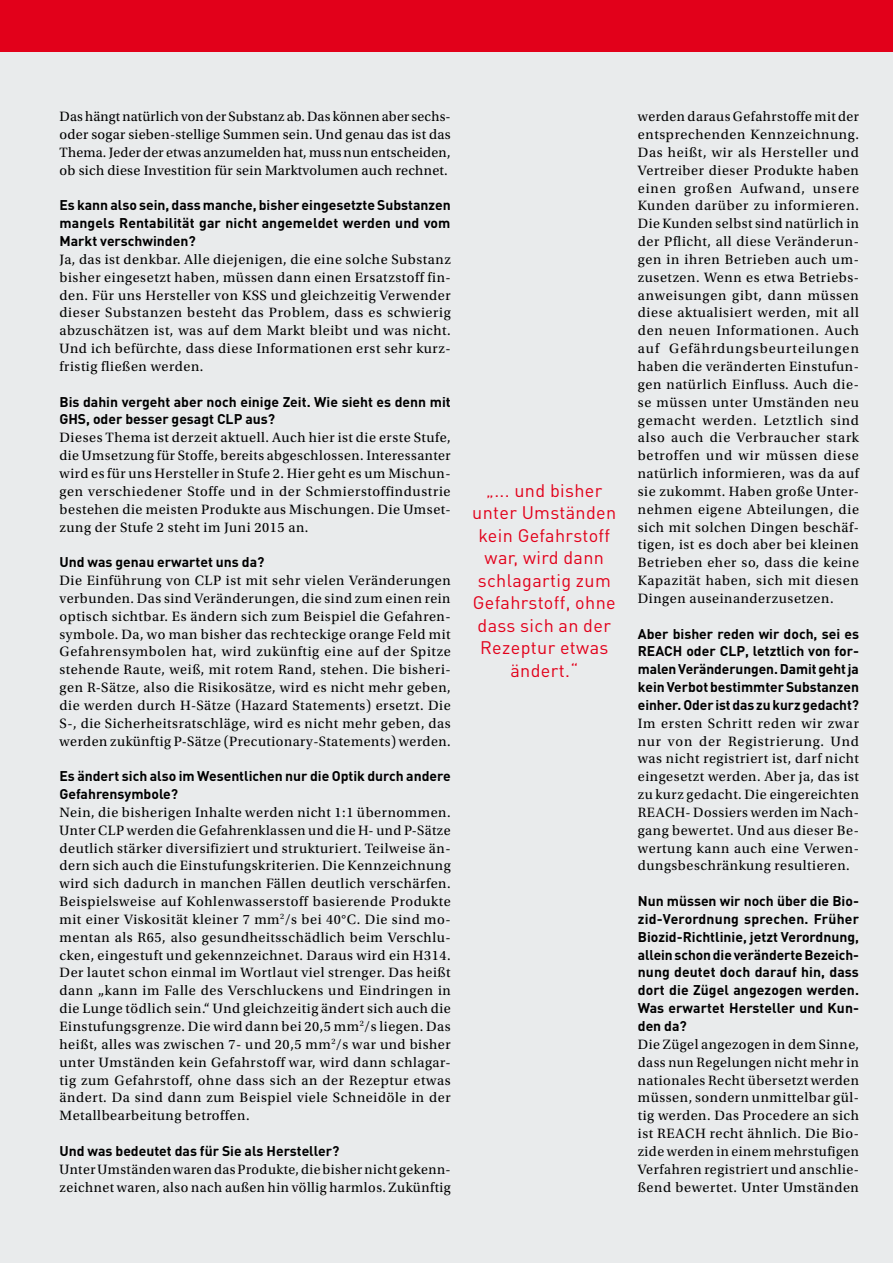
<style>
.page{position:relative;width:893px;height:1263px;background:#e9ebec}
.page>*{position:absolute;margin:0;border:0;box-sizing:border-box;transform-origin:0 0}
.t1{font:18px/22.5px "DINOT";letter-spacing:.02em;color:#e2001a;text-align:center}
.t2{font:14.25px/17.9px "Utopia Std";letter-spacing:.04em;color:#000;text-align:justify}
.t3{font:700 13.95px/17.9px "DINOT";color:#000;text-align:justify}
</style>
<div class="page">
<div style="left:0;top:0;width:893px;height:51px;background:#e2001a"></div>
<p class="t2" style="left:60px;top:108px;width:393px">Das hängt natürlich von der Substanz ab. Das können aber sechs&shy;oder sogar sieben-stellige Summen sein. Und genau das ist das Thema. Jeder der etwas anzumelden hat, muss nun entscheiden, ob sich diese Investition für sein Marktvolumen auch rechnet.</p>
<p class="t3" style="left:60px;top:196px;width:393px">Es kann also sein, dass manche, bisher eingesetzte Substanzen mangels Rentabilität gar nicht angemeldet werden und vom Markt verschwinden?</p>
<p class="t2" style="left:60px;top:251px;width:393px">Ja, das ist denkbar. Alle diejenigen, die eine solche Substanz bisher eingesetzt haben, müssen dann einen Ersatzstoff fin&shy;den. Für uns Hersteller von KSS und gleichzeitig Verwender dieser Substanzen besteht das Problem, dass es schwierig abzuschätzen ist, was auf dem Markt bleibt und was nicht.<br>Und ich befürchte, dass diese Informationen erst sehr kurz&shy;fristig fließen werden.</p>
<p class="t3" style="left:60px;top:392px;width:393px">Bis dahin vergeht aber noch einige Zeit. Wie sieht es denn mit<br>GHS, oder besser gesagt CLP aus?</p>
<p class="t2" style="left:60px;top:429px;width:393px">Dieses Thema ist derzeit aktuell. Auch hier ist die erste Stufe, die Umsetzung für Stoffe, bereits abgeschlossen. Interessanter wird es für uns Hersteller in Stufe 2. Hier geht es um Mischun&shy;gen verschiedener Stoffe und in der Schmierstoffindustrie bestehen die meisten Produkte aus Mischungen. Die Umset&shy;zung der Stufe 2 steht im Juni 2015 an.</p>
<p class="t3" style="left:60px;top:553px;width:206px">Und was genau erwartet uns da?</p>
<p class="t2" style="left:60px;top:572px;width:393px">Die Einführung von CLP ist mit sehr vielen Veränderungen verbunden. Das sind Veränderungen, die sind zum einen rein optisch sichtbar. Es ändern sich zum Beispiel die Gefahren&shy;symbole. Da, wo man bisher das rechteckige orange Feld mit Gefahrensymbolen hat, wird zukünftig eine auf der Spitze stehende Raute, weiß, mit rotem Rand, stehen. Die bisheri&shy;gen R-Sätze, also die Risikosätze, wird es nicht mehr geben, die werden durch H-Sätze (Hazard Statements) ersetzt. Die S-, die Sicherheitsratschläge, wird es nicht mehr geben, das werden zukünftig P-Sätze (Precutionary-Statements) werden.</p>
<p class="t3" style="left:60px;top:767px;width:393px">Es ändert sich also im Wesentlichen nur die Optik durch andere<br>Gefahrensymbole?</p>
<p class="t2" style="left:60px;top:804px;width:393px">Nein, die bisherigen Inhalte werden nicht 1:1 übernommen.<br>Unter CLP werden die Gefahrenklassen und die H- und P-Sätze deutlich stärker diversifiziert und strukturiert. Teilweise än&shy;dern sich auch die Einstufungskriterien. Die Kennzeichnung wird sich dadurch in manchen Fällen deutlich verschärfen.<br>Beispielsweise auf Kohlenwasserstoff basierende Produkte mit einer Viskosität kleiner 7 mm<sup>2</sup>/s bei 40°C. Die sind mo&shy;mentan als R65, also gesundheitsschädlich beim Verschlu&shy;cken, eingestuft und gekennzeichnet. Daraus wird ein H314.<br>Der lautet schon einmal im Wortlaut viel strenger. Das heißt dann „kann im Falle des Verschluckens und Eindringen in die Lunge tödlich sein.“ Und gleichzeitig ändert sich auch die Einstufungsgrenze. Die wird dann bei 20,5 mm<sup>2</sup>/s liegen. Das heißt, alles was zwischen 7- und 20,5 mm<sup>2</sup>/s war und bisher unter Umständen kein Gefahrstoff war, wird dann schlagar&shy;tig zum Gefahrstoff, ohne dass sich an der Rezeptur etwas ändert. Da sind dann zum Beispiel viele Schneidöle in der Metallbearbeitung betroffen.</p>
<p class="t3" style="left:60px;top:1141px;width:281px">Und was bedeutet das für Sie als Hersteller?</p>
<p class="t2" style="left:60px;top:1160px;width:393px">Unter Umständen waren das Produkte, die bisher nicht gekenn&shy;zeichnet waren, also nach außen hin völlig harmlos. Zukünftig</p>
<p class="t1" style="left:472px;top:478px;width:145px">„... und bisher unter Umständen kein Gefahrstoff war, wird dann schlagartig zum<br>Gefahrstoff, ohne dass sich an der<br>Rezeptur etwas ändert.“</p>
<p class="t2" style="left:638px;top:108px;width:223px">werden daraus Gefahrstoffe mit der entsprechenden Kennzeichnung.<br>Das heißt, wir als Hersteller und Vertreiber dieser Produkte haben einen großen Aufwand, unsere Kunden darüber zu informieren.<br>Die Kunden selbst sind natürlich in der Pflicht, all diese Veränderun&shy;gen in ihren Betrieben auch um&shy;zusetzen. Wenn es etwa Betriebs&shy;anweisungen gibt, dann müssen diese aktualisiert werden, mit all den neuen Informationen. Auch auf Gefährdungsbeurteilungen haben die veränderten Einstufun&shy;gen natürlich Einfluss. Auch die&shy;se müssen unter Umständen neu gemacht werden. Letztlich sind also auch die Verbraucher stark betroffen und wir müssen diese natürlich informieren, was da auf sie zukommt. Haben große Unter&shy;nehmen eigene Abteilungen, die sich mit solchen Dingen beschäf&shy;tigen, ist es doch aber bei kleinen Betrieben eher so, dass die keine Kapazität haben, sich mit diesen Dingen auseinanderzusetzen.</p>
<p class="t3" style="left:638px;top:624px;width:223px">Aber bisher reden wir doch, sei es REACH oder CLP, letztlich von for&shy;malen Veränderungen. Damit geht ja kein Verbot bestimmter Substanzen einher. Oder ist das zu kurz gedacht?</p>
<p class="t2" style="left:638px;top:714px;width:223px">Im ersten Schritt reden wir zwar nur von der Registrierung. Und was nicht registriert ist, darf nicht eingesetzt werden. Aber ja, das ist zu kurz gedacht. Die eingereichten REACH- Dossiers werden im Nach&shy;gang bewertet. Und aus dieser Be&shy;wertung kann auch eine Verwen&shy;dungsbeschränkung resultieren.</p>
<p class="t3" style="left:638px;top:891px;width:223px">Nun müssen wir noch über die Bio&shy;zid-Verordnung sprechen. Früher Biozid-Richtlinie, jetzt Verordnung, allein schon die veränderte Bezeich&shy;nung deutet doch darauf hin, dass dort die Zügel angezogen werden.<br>Was erwartet Hersteller und Kun&shy;den da?</p>
<p class="t2" style="left:638px;top:1035px;width:223px">Die Zügel angezogen in dem Sinne, dass nun Regelungen nicht mehr in nationales Recht übersetzt werden müssen, sondern unmittelbar gül&shy;tig werden. Das Procedere an sich ist REACH recht ähnlich. Die Bio&shy;zide werden in einem mehrstufigen Verfahren registriert und anschlie&shy;ßend bewertet. Unter Umständen</p>
</div>
